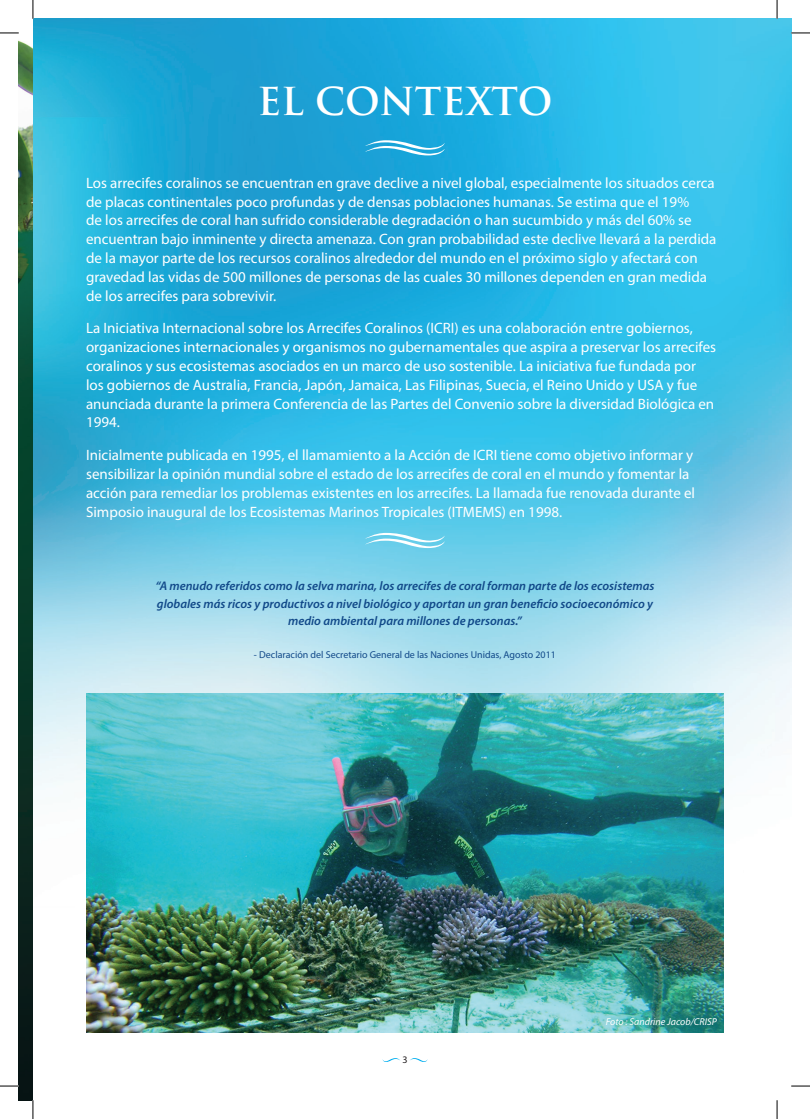
<style>
.page{position:relative;width:810px;height:1119px;background:#fff}
.page>*{position:absolute;margin:0;border:0;box-sizing:border-box;transform-origin:0 0}
.t1{font:700 37.5px "Trajan Pro";color:#fff}
.t2{font:15px/18.8px "Myriad Pro";color:#fff}
.t3{font:italic 600 12.5px/17.5px "Myriad Pro";color:#114989;text-align:center}
.t4{font:10px "Myriad Pro";color:#114989}
.t5{font:italic 10px "Myriad Pro";color:#fff}
.t6{font:10px "Myriad Pro";color:#231f20}
</style>
<div class="page">
<img style="left:33px;top:19px;width:758px;height:1043px">
<img style="left:19px;top:41px;width:14px;height:1058px">
<svg style="left:365px;top:140px;width:80px;height:15px"></svg>
<svg style="left:365px;top:533px;width:80px;height:15px"></svg>
<img style="left:86px;top:693px;width:638px;height:339px">
<svg style="left:382px;top:1057px;width:18px;height:4px"></svg>
<svg style="left:410px;top:1057px;width:18px;height:4px"></svg>
<svg style="left:0;top:32px;width:19px;height:2px"></svg>
<svg style="left:791px;top:32px;width:19px;height:2px"></svg>
<svg style="left:0;top:1085px;width:19px;height:1px"></svg>
<svg style="left:791px;top:1085px;width:19px;height:1px"></svg>
<svg style="left:32px;top:0;width:2px;height:19px"></svg>
<svg style="left:32px;top:1099px;width:2px;height:19px"></svg>
<svg style="left:776px;top:0;width:2px;height:19px"></svg>
<svg style="left:776px;top:1100px;width:2px;height:18px"></svg>
<h1 class="t1" style="left:257px;top:78px;width:297px">EL CONTEXTO</h1>
<p class="t2" style="left:86px;top:173px;width:632px">Los arrecifes coralinos se encuentran en grave declive a nivel global, especialmente los situados cerca de placas continentales poco profundas y de densas poblaciones humanas. Se estima que el 19%<br>de los arrecifes de coral han sufrido considerable degradación o han sucumbido y más del 60% se encuentran bajo inminente y directa amenaza. Con gran probabilidad este declive llevará a la perdida de la mayor parte de los recursos coralinos alrededor del mundo en el próximo siglo y afectará con gravedad las vidas de 500 millones de personas de las cuales 30 millones dependen en gran medida de los arrecifes para sobrevivir.</p>
<p class="t2" style="left:86px;top:319px;width:632px">La Iniciativa Internacional sobre los Arrecifes Coralinos (ICRI) es una colaboración entre gobiernos, organizaciones internacionales y organismos no gubernamentales que aspira a preservar los arrecifes coralinos y sus ecosistemas asociados en un marco de uso sostenible. La iniciativa fue fundada por los gobiernos de Australia, Francia, Japón, Jamaica, Las Filipinas, Suecia, el Reino Unido y USA y fue anunciada durante la primera Conferencia de las Partes del Convenio sobre la diversidad Biológica en 1994.</p>
<p class="t2" style="left:86px;top:445px;width:611px">Inicialmente publicada en 1995, el llamamiento a la Acción de ICRI tiene como objetivo informar y sensibilizar la opinión mundial sobre el estado de los arrecifes de coral en el mundo y fomentar la acción para remediar los problemas existentes en los arrecifes. La llamada fue renovada durante el Simposio inaugural de los Ecosistemas Marinos Tropicales (ITMEMS) en 1998.</p>
<p class="t3" style="left:156px;top:576px;width:500px">“A menudo referidos como la selva marina, los arrecifes de coral forman parte de los ecosistemas globales más ricos y productivos a nivel biológico y aportan un gran beneficio socioeconómico y medio ambiental para millones de personas.”</p>
<p class="t4" style="left:254px;top:648px;width:304px">- Declaración del Secretario General de las Naciones Unidas, Agosto 2011</p>
<p class="t6" style="left:402px;top:1053px;width:7px">3</p>
<p class="t5" style="left:606px;top:1015px;width:112px">Foto : Sandrine Jacob/CRISP</p>
</div>
